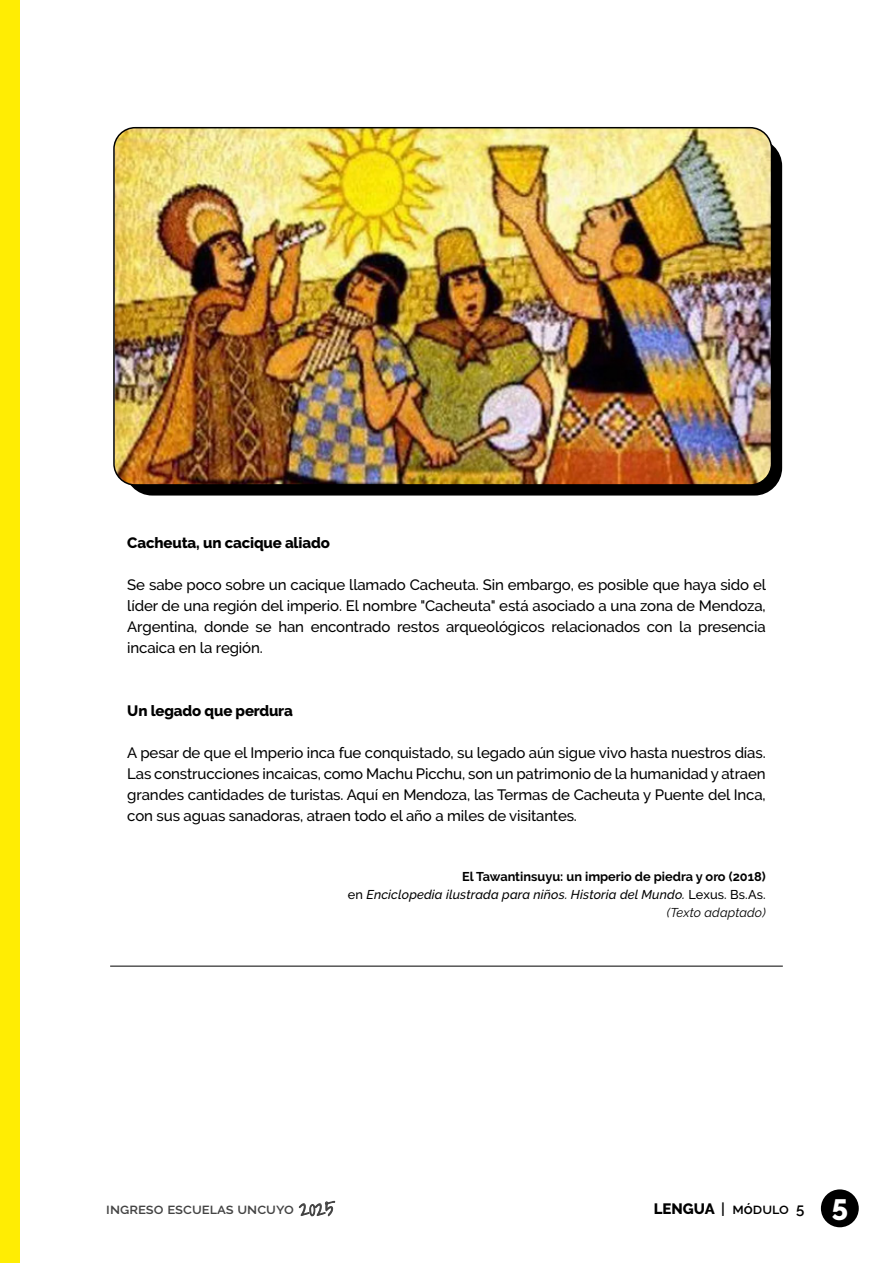
<style>
.page{position:relative;width:893px;height:1263px;background:#fff}
.page>*{position:absolute;margin:0;border:0;box-sizing:border-box;transform-origin:0 0}
.t1{font:500 15px/21px "Raleway";letter-spacing:-.01em;color:#000;text-align:justify}
.t2{font:800 15px "Raleway";letter-spacing:-.01em;color:#000}
.t3{font:600 15px "Raleway";color:#444}
.t4{font:600 15px "Raleway";color:#000}
.t5{font:italic 500 12.75px/18px "Raleway";letter-spacing:.01em;color:#000;text-align:right}
.s1{font-weight:700;font-style:normal}
.s2{font-style:normal}
.s3{font-weight:400}
.s4{font-family:"Shadows Into";font-weight:300;font-size:21px}
.s5{font-weight:800}
.s6{font-weight:800;font-size:29.25px;color:#fff}
</style>
<div class="page">
<div style="left:0;top:0;width:20px;height:1263px;background:#ffed00"></div>
<div style="left:821px;top:1189px;width:38px;height:38px;background:#000;border-radius:50%"></div>
<svg style="left:299px;top:1201px;width:36px;height:15px"></svg>
<div style="left:125px;top:138px;width:657px;height:357px;background:#000;border-radius:28px"></div>
<hr style="left:110px;top:966px;width:673px;height:1px;background:#000">
<img style="left:116px;top:130px;width:655px;height:353px">
<div style="left:113px;top:127px;width:659px;height:359px;border:2px solid #000;border-radius:21px"></div>
<p class="t2" style="left:127px;top:534px;width:204px">Cacheuta, un cacique aliado</p>
<p class="t1" style="left:127px;top:574px;width:640px">Se sabe poco sobre un cacique llamado Cacheuta. Sin embargo, es posible que haya sido el líder de una región del imperio. El nombre "Cacheuta" está asociado a una zona de Mendoza, Argentina, donde se han encontrado restos arqueológicos relacionados con la presencia incaica en la región.</p>
<p class="t2" style="left:127px;top:702px;width:167px">Un legado que perdura</p>
<p class="t1" style="left:127px;top:742px;width:640px">A pesar de que el Imperio inca fue conquistado, su legado aún sigue vivo hasta nuestros días.<br>Las construcciones incaicas, como Machu Picchu, son un patrimonio de la humanidad y atraen grandes cantidades de turistas. Aquí en Mendoza, las Termas de Cacheuta y Puente del Inca, con sus aguas sanadoras, atraen todo el año a miles de visitantes.</p>
<p class="t5" style="left:348px;top:867px;width:419px"><span class="s1">El Tawantinsuyu: un imperio de piedra y oro (2018)<br></span><span class="s2">en</span> Enciclopedia ilustrada para niños. Historia del Mundo. <span class="s2">Lexus. Bs.As. </span><span class="s3">(Texto adaptado)</span></p>
<p class="t3" style="left:106px;top:1200px;width:230px">ingreso escuelas uncuyo <span class="s4">2025</span></p>
<p class="t4" style="left:654px;top:1200px;width:196px"><span class="s5">LENGUA</span> | módulo 5 <span class="s6">5</span></p>
</div>
